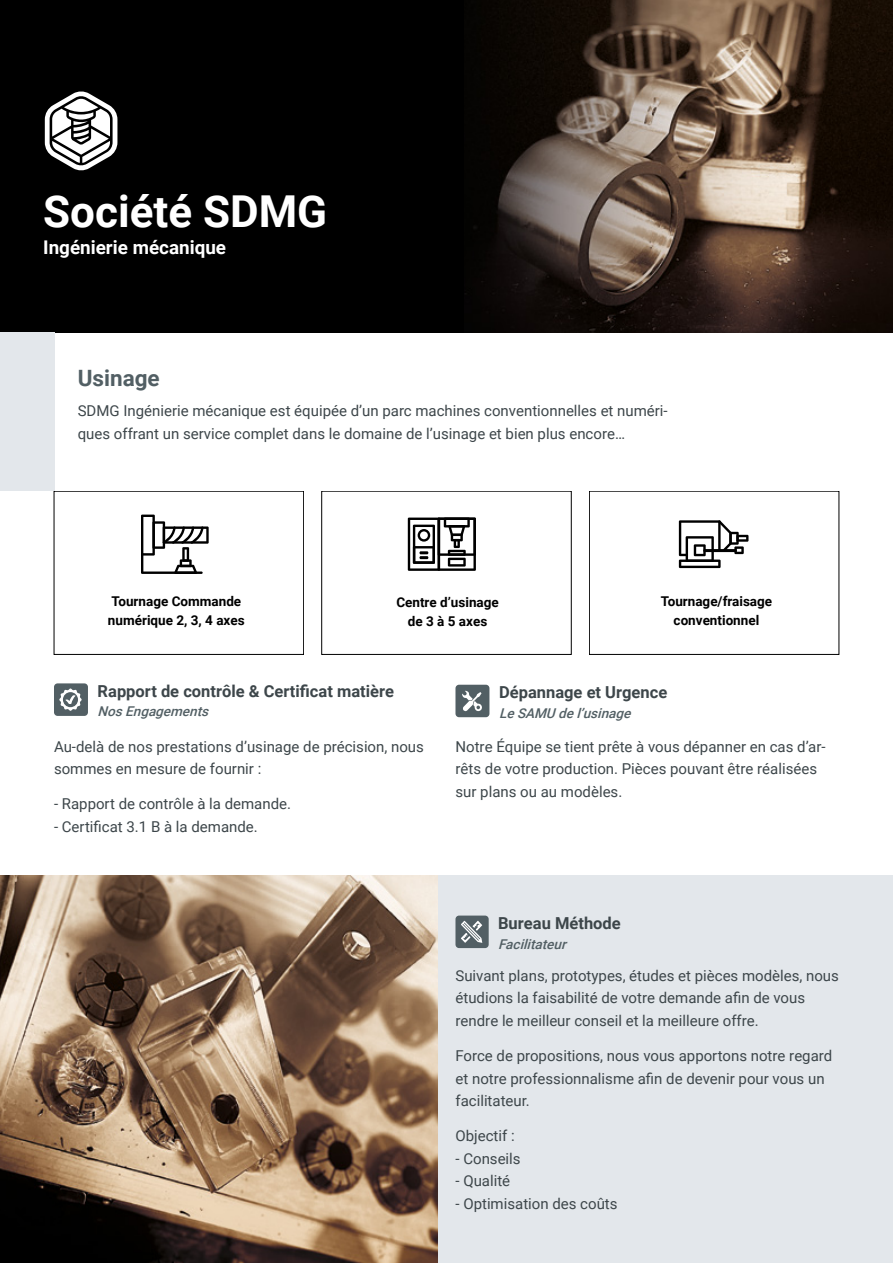
<style>
.page{position:relative;width:893px;height:1263px;background:#fff}
.page>*{position:absolute;margin:0;border:0;box-sizing:border-box;transform-origin:0 0}
.t1{font:700 43.95px "Roboto";color:#fff}
.t2{font:700 22.5px "Roboto";color:#525f64}
.t3{font:700 18.9px "Roboto";color:#fff}
.t4{font:700 16.5px "Roboto";color:#3d464a}
.t5{font:15px/22.5px "Roboto";color:#3d464a}
.t6{font:700 13.5px/19.5px "Roboto";color:#000;text-align:center}
.t7{font:italic 500 13.5px "Roboto";color:#525f64}
</style>
<div class="page">
<div style="left:0;top:0;width:893px;height:333px;background:#000"></div>
<svg style="left:45px;top:91px;width:72px;height:80px"></svg>
<div style="left:0;top:333px;width:54px;height:158px;background:#e3e7eb"></div>
<img style="left:465px;top:0;width:428px;height:333px">
<svg style="left:679px;top:520px;width:69px;height:48px"></svg>
<hr style="left:703px;top:549px;width:34px;height:3px;background:#000">
<svg style="left:141px;top:515px;width:68px;height:59px"></svg>
<svg style="left:408px;top:518px;width:68px;height:53px"></svg>
<div style="left:54px;top:683px;width:34px;height:33px;background:#525f64;border-radius:4px"></div>
<div style="left:455px;top:685px;width:34px;height:32px;background:#525f64;border-radius:4px"></div>
<div style="left:34px;top:876px;width:859px;height:387px;background:#e3e7eb"></div>
<img style="left:0;top:876px;width:437px;height:387px">
<div style="left:455px;top:915px;width:34px;height:33px;background:#525f64;border-radius:4px"></div>
<svg style="left:59px;top:688px;width:23px;height:23px"></svg>
<svg style="left:462px;top:691px;width:20px;height:20px"></svg>
<svg style="left:461px;top:920px;width:21px;height:23px"></svg>
<h1 class="t1" style="left:43px;top:181px;width:286px">Société SDMG</h1>
<p class="t3" style="left:43px;top:234px;width:184px">Ingénierie mécanique</p>
<h2 class="t2" style="left:78px;top:362px;width:84px">Usinage</h2>
<p class="t5" style="left:78px;top:399px;width:591px">SDMG Ingénierie mécanique est équipée d’un parc machines conventionnelles et numéri&shy;ques offrant un service complet dans le domaine de l’usinage et bien plus encore…</p>
<p class="t6" style="left:108px;top:591px;width:138px;text-align:left">Tournage Commande numérique 2, 3, 4 axes</p>
<p class="t6" style="left:396px;top:593px;width:104px;line-height:18.8px">Centre d’usinage de 3 à 5 axes</p>
<p class="t6" style="left:661px;top:591px;width:113px">Tournage/fraisage conventionnel</p>
<p class="t4" style="left:98px;top:680px;width:298px">Rapport de contrôle &amp; Certificat matière</p>
<p class="t5" style="left:54px;top:734px;width:371px">Au-delà de nos prestations d’usinage de précision, nous sommes en mesure de fournir :</p>
<p class="t5" style="left:54px;top:792px;width:239px">- Rapport de contrôle à la demande.</p>
<p class="t5" style="left:54px;top:815px;width:205px">- Certificat 3.1 B à la demande.</p>
<p class="t7" style="left:98px;top:701px;width:117px">NosEngagements</p>
<p class="t4" style="left:499px;top:681px;width:170px">Dépannage et Urgence</p>
<p class="t7" style="left:499px;top:704px;width:138px">LeSAMUdel’usinage</p>
<p class="t5" style="left:455px;top:734px;width:372px">Notre Équipe se tient prête à vous dépanner en cas d’ar&shy;rêts de votre production. Pièces pouvant être réalisées sur plans ou au modèles.</p>
<p class="t4" style="left:498px;top:912px;width:124px">Bureau Méthode</p>
<p class="t7" style="left:498px;top:935px;width:74px">Facilitateur</p>
<p class="t5" style="left:455px;top:964px;width:385px">Suivant plans, prototypes, études et pièces modèles, nous étudions la faisabilité de votre demande afin de vous rendre le meilleur conseil et la meilleure offre.</p>
<p class="t5" style="left:455px;top:1044px;width:378px">Force de propositions, nous vous apportons notre regard et notre professionnalisme afin de devenir pour vous un facilitateur.</p>
<p class="t5" style="left:455px;top:1124px;width:61px">Objectif :</p>
<p class="t5" style="left:455px;top:1147px;width:67px">- Conseils</p>
<p class="t5" style="left:455px;top:1169px;width:56px">- Qualité</p>
<p class="t5" style="left:455px;top:1192px;width:164px">- Optimisation des coûts</p>
</div>
